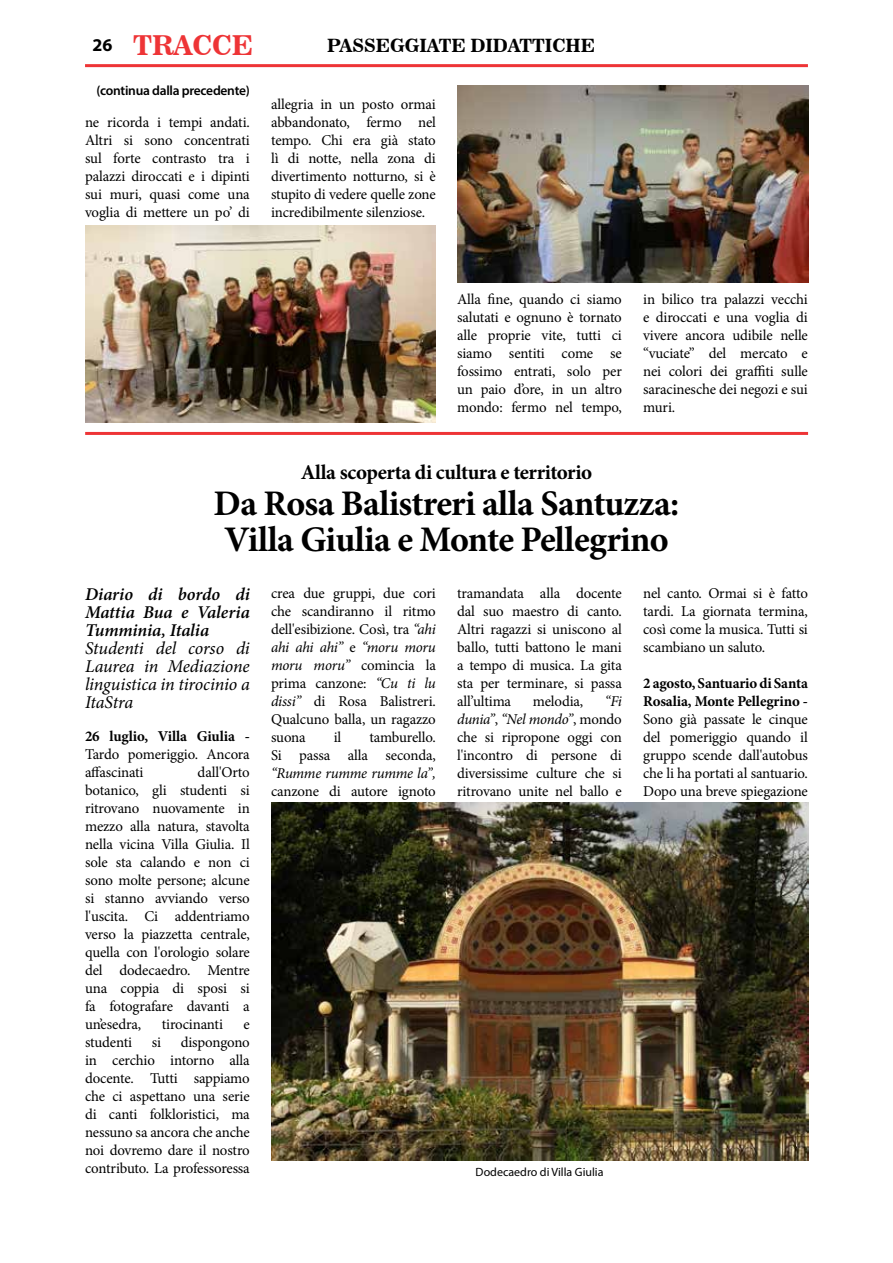
<style>
.page{position:relative;width:893px;height:1263px;background:#fff}
.page>*{position:absolute;margin:0;border:0;box-sizing:border-box;transform-origin:0 0}
.t1{font:700 36px/36px "Minion Pro";letter-spacing:-.02em;color:#000}
.t2{font:27px "News 706 BT Bold C";color:#ee3436}
.t3{font:700 21px "Minion Pro";letter-spacing:-.02em;color:#000}
.t4{font:italic 18px/18px "Minion Pro";letter-spacing:-.01em;color:#000;text-align:justify}
.t5{font:italic 600 18px/18px "Minion Pro";letter-spacing:-.01em;color:#000;text-align:justify}
.t6{font:18px "News 706 BT Bold C";color:#000}
.t7{font:15px/18px "Minion Pro";letter-spacing:-.01em;color:#000;text-align:justify}
.t8{font:700 15px/18px "Minion Pro";letter-spacing:-.01em;color:#000}
.t9{font:italic 15px "Minion Pro";letter-spacing:-.025em;color:#000}
.t10{font:600 13.5px "Myriad Pro";letter-spacing:-.02em;color:#000}
.t11{font:12px "Myriad Pro";color:#000}
.s1{font-family:"Myriad Pro";font-weight:700;font-size:18px;color:#000}
.s2{font-style:italic}
</style>
<div class="page">
<hr style="left:85px;top:64px;width:723px;height:3px;background:#ee3436">
<hr style="left:85px;top:432px;width:723px;height:3px;background:#ee3436">
<img style="left:85px;top:225px;width:350px;height:197px">
<img style="left:457px;top:85px;width:351px;height:198px">
<img style="left:271px;top:803px;width:537px;height:358px">
<h2 class="t2" style="left:92px;top:29px;width:162px"><span class="s1">26</span> TRACCE</h2>
<p class="t6" style="left:327px;top:35px;width:269px">PASSEGGIATE DIDATTICHE</p>
<p class="t10" style="left:96px;top:82px;width:155px">(continua dalla precedente)</p>
<p class="t7" style="left:85px;top:113px;width:166px">ne ricorda i tempi andati.<br>Altri si sono concentrati sul forte contrasto tra i palazzi diroccati e i dipinti sui muri, quasi come una voglia di mettere un po’ di</p>
<p class="t7" style="left:271px;top:95px;width:166px">allegria in un posto ormai abbandonato, fermo nel tempo. Chi era già stato lì di notte, nella zona di divertimento notturno, si è stupito di vedere quelle zone incredibilmente silenziose.</p>
<p class="t7" style="left:457px;top:291px;width:166px">Alla fine, quando ci siamo salutati e ognuno è tornato alle proprie vite, tutti ci siamo sentiti come se fossimo entrati, solo per un paio d’ore, in un altro mondo: fermo nel tempo,</p>
<p class="t7" style="left:643px;top:291px;width:166px">in bilico tra palazzi vecchi e diroccati e una voglia di vivere ancora udibile nelle “vuciate” del mercato e nei colori dei graffiti sulle saracinesche dei negozi e sui muri.</p>
<h3 class="t3" style="left:301px;top:457px;width:293px">Alla scoperta di cultura e territorio</h3>
<h1 class="t1" style="left:214px;top:485px;width:467px">Da Rosa Balistreri alla Santuzza:<br>Villa Giulia e Monte Pellegrino</h1>
<p class="t5" style="left:85px;top:585px;width:166px">Diario di bordo di Mattia Bua e Valeria Tumminia, Italia</p>
<p class="t4" style="left:85px;top:639px;width:166px">Studenti del corso di Laurea in Mediazione linguistica in tirocinio a ItaStra</p>
<p class="t8" style="left:85px;top:727px;width:166px">26 luglio, Villa Giulia -</p>
<p class="t7" style="left:85px;top:745px;width:166px">Tardo pomeriggio. Ancora affascinati</p>
<p class="t7" style="left:271px;top:584px;width:166px">crea due gruppi, due cori che scandiranno il ritmo dell'esibizione. Così, tra <span class="s2">“ahi ahi ahi ahi”</span> e <span class="s2">“moru moru moru moru”</span> comincia la prima canzone: <span class="s2">“Cu ti lu dissi”</span> di Rosa Balistreri.<br>Qualcuno balla, un ragazzo suona</p>
<p class="t7" style="left:457px;top:584px;width:166px">tramandata alla docente dal suo maestro di canto.<br>Altri ragazzi si uniscono al ballo, tutti battono le mani a tempo di musica. La gita sta per terminare, si passa all’ultima</p>
<p class="t7" style="left:643px;top:584px;width:166px">nel canto. Ormai si è fatto tardi. La giornata termina, così come la musica. Tutti si scambiano un saluto.</p>
<p class="t8" style="left:643px;top:674px;width:166px">2 agosto, Santuario di Santa<br>Rosalia, Monte Pellegrino -</p>
<p class="t7" style="left:643px;top:710px;width:166px">Sono già passate le cinque del pomeriggio quando il gruppo scende dall'autobus che li ha portati al santuario.<br>Dopo una breve spiegazione</p>
<p class="t7" style="left:457px;top:692px;width:166px;text-indent:148px"><span class="s2">“Fi dunia”</span>, <span class="s2">“Nel mondo”</span>, mondo che si ripropone oggi con l'incontro di persone di diversissime culture che si ritrovano unite nel ballo e</p>
<p class="t7" style="left:533px;top:692px;width:52px">melodia,</p>
<p class="t7" style="left:271px;top:728px;width:166px;text-align:right">tamburello.<br>Si passa alla seconda,</p>
<p class="t9" style="left:271px;top:763px;width:166px">“Rumme rumme rumme la”,</p>
<p class="t7" style="left:271px;top:782px;width:166px">canzone di autore ignoto</p>
<p class="t7" style="left:334px;top:728px;width:9px">il</p>
<p class="t7" style="left:85px;top:763px;width:166px;text-indent:113px">dall'Orto botanico, gli studenti si ritrovano nuovamente in mezzo alla natura, stavolta nella vicina Villa Giulia. Il sole sta calando e non ci sono molte persone; alcune si stanno avviando verso l'uscita. Ci addentriamo verso la piazzetta centrale, quella con l'orologio solare del dodecaedro. Mentre una coppia di sposi si fa fotografare davanti a un’esedra,</p>
<p class="t7" style="left:162px;top:1015px;width:63px">tirocinanti</p>
<p class="t7" style="left:243px;top:1015px;width:8px">e</p>
<p class="t7" style="left:85px;top:1033px;width:166px;text-indent:96px">dispongono in cerchio intorno alla docente. Tutti sappiamo che ci aspettano una serie di canti folkloristici, ma nessuno sa ancora che anche noi dovremo dare il nostro contributo. La professoressa</p>
<p class="t7" style="left:85px;top:1033px;width:49px">studenti</p>
<p class="t7" style="left:152px;top:1033px;width:11px">si</p>
<p class="t11" style="left:476px;top:1164px;width:129px">Dodecaedro di Villa Giulia</p>
</div>
